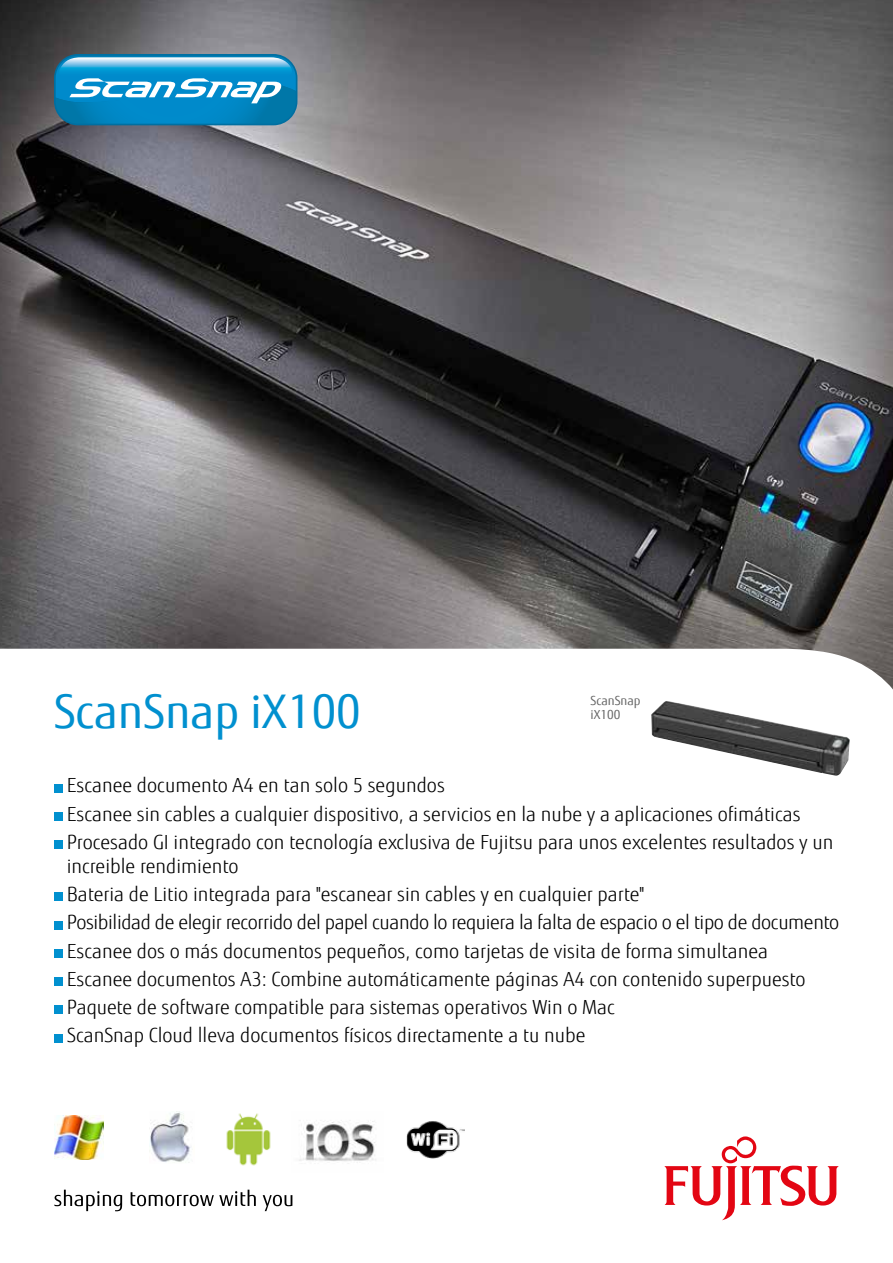
<style>
.page{position:relative;width:893px;height:1263px;background:#fff}
.page>*{position:absolute;margin:0;border:0;box-sizing:border-box;transform-origin:0 0}
.t1{font:46.5px "Fujitsu Sans";color:#0190cf}
.t2{font:300 19.5px/28.2px "Fujitsu Sans";color:#000}
.t3{font:12.6px/14.7px "Fujitsu Sans";color:#000}
</style>
<div class="page">
<img style="left:0;top:0;width:893px;height:690px">
<img style="left:651px;top:701px;width:199px;height:75px">
<svg style="left:54px;top:1190px;width:68px;height:21px"></svg>
<svg style="left:131px;top:1190px;width:125px;height:16px"></svg>
<svg style="left:263px;top:1195px;width:29px;height:16px"></svg>
<svg style="left:664px;top:1136px;width:175px;height:84px"></svg>
<div style="left:54px;top:54px;width:243px;height:71px;background:#006fa1;border-radius:24px"></div>
<svg style="left:56px;top:56px;width:240px;height:68px;background:#359fcf"></svg>
<img style="left:299px;top:1121px;width:77px;height:42px">
<img style="left:150px;top:1111px;width:41px;height:51px">
<img style="left:226px;top:1113px;width:45px;height:53px">
<img style="left:54px;top:1116px;width:49px;height:43px">
<img style="left:406px;top:1121px;width:58px;height:37px">
<div style="left:54px;top:784px;width:9px;height:8px;background:#0190cf"></div>
<div style="left:54px;top:812px;width:9px;height:8px;background:#0190cf"></div>
<div style="left:54px;top:840px;width:9px;height:9px;background:#0190cf"></div>
<div style="left:54px;top:892px;width:9px;height:9px;background:#0190cf"></div>
<div style="left:54px;top:921px;width:9px;height:8px;background:#0190cf"></div>
<div style="left:54px;top:949px;width:9px;height:8px;background:#0190cf"></div>
<div style="left:54px;top:977px;width:9px;height:9px;background:#0190cf"></div>
<div style="left:54px;top:1005px;width:9px;height:9px;background:#0190cf"></div>
<div style="left:54px;top:1034px;width:9px;height:8px;background:#0190cf"></div>
<h1 class="t1" style="left:54px;top:684px;width:308px">ScanSnap iX100</h1>
<p class="t3" style="left:591px;top:693px;width:51px">ScanSnap iX100</p>
<p class="t2" style="left:67px;top:771px;width:768px">Escanee documento A4 en tan solo 5 segundos<br>Escanee sin cables a cualquier dispositivo, a servicios en la nube y a aplicaciones ofimáticas<br>Procesado GI integrado con tecnología exclusiva de Fujitsu para unos excelentes resultados y un</p>
<p class="t2" style="left:67px;top:852px;width:774px">increible rendimiento<br>Bateria de Litio integrada para "escanear sin cables y en cualquier parte"<br>Posibilidad de elegir recorrido del papel cuando lo requiera la falta de espacio o el tipo de documento Escanee dos o más documentos pequeños, como tarjetas de visita de forma simultanea<br>Escanee documentos A3: Combine automáticamente páginas A4 con contenido superpuesto Paquete de software compatible para sistemas operativos Win o Mac<br>ScanSnap Cloud lleva documentos físicos directamente a tu nube</p>
</div>
